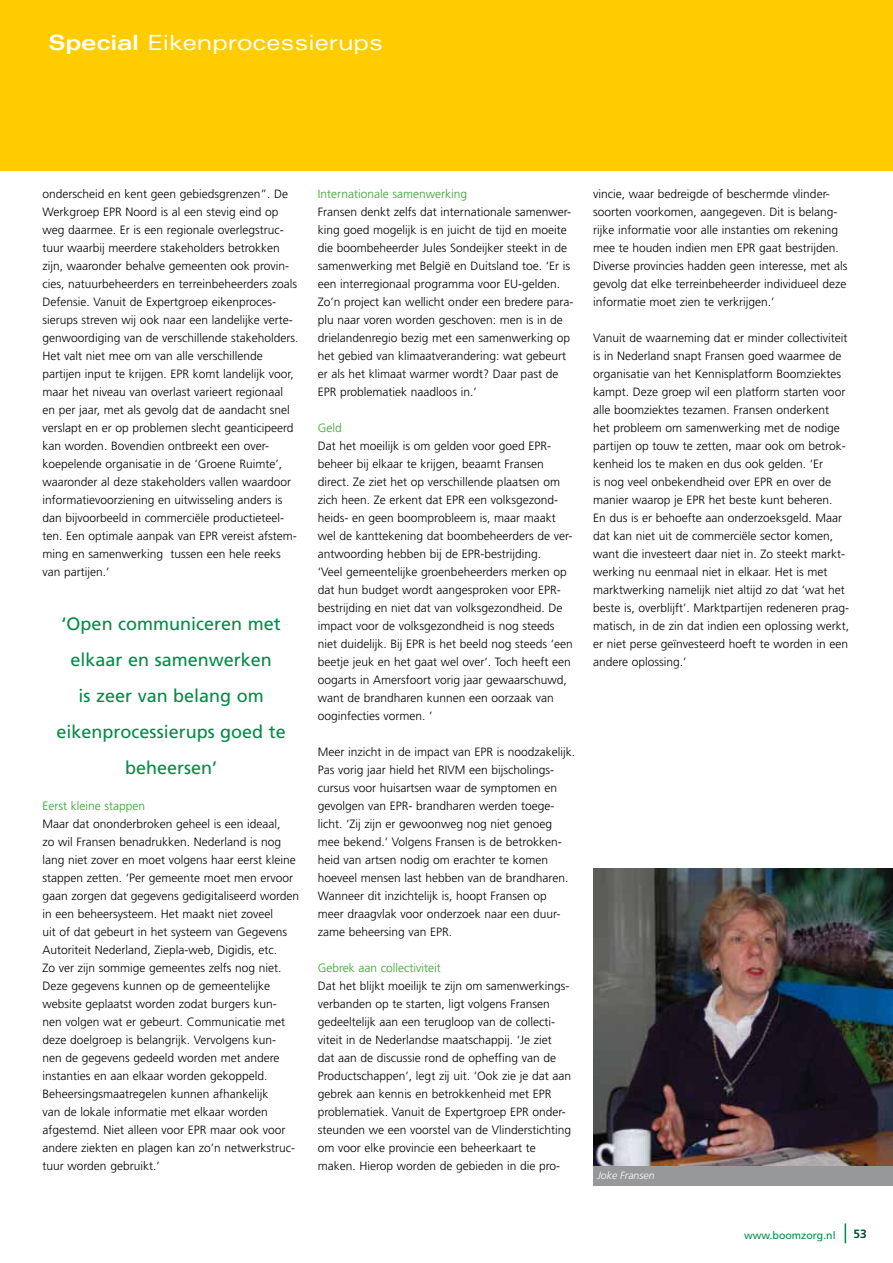
<style>
.page{position:relative;width:893px;height:1263px;background:#fff}
.page>*{position:absolute;margin:0;border:0;box-sizing:border-box;transform-origin:0 0}
.t1{font:expanded 21px "Univers";color:#fff}
.t2{font:18px/36px "Frutiger";color:#008b45;text-align:center}
.t3{font:300 12px/18px "Frutiger";color:#000}
.t4{font:300 12px "Frutiger";color:#35a32c}
.t5{font:700 12px "Frutiger";color:#00523c}
.t6{font:10.5px "Frutiger";color:#008b45}
.t7{font:italic 300 10.5px "Frutiger";color:#fff}
.s1{font-weight:700}
</style>
<div class="page">
<svg style="left:845px;top:1223px;width:1px;height:20px"></svg>
<div style="left:0;top:0;width:893px;height:170px;background:#fecc00"></div>
<img style="left:593px;top:869px;width:300px;height:297px">
<div style="left:593px;top:1166px;width:300px;height:20px;background:#97989a"></div>
<h1 class="t1" style="left:49px;top:30px;width:336px"><span class="s1">Special</span> Eikenprocessierups</h1>
<p class="t3" style="left:43px;top:185px;width:257px">onderscheid en kent geen gebiedsgrenzen”. De Werkgroep EPR Noord is al een stevig eind op weg daarmee. Er is een regionale overlegstruc&shy;tuur waarbij meerdere stakeholders betrokken zijn, waaronder behalve gemeenten ook provin&shy;cies, natuurbeheerders en terreinbeheerders zoals Defensie. Vanuit de Expertgroep eikenproces&shy;sierups streven wij ook naar een landelijke verte&shy;genwoordiging van de verschillende stakeholders.<br>Het valt niet mee om van alle verschillende partijen input te krijgen. EPR komt landelijk voor, maar het niveau van overlast varieert regionaal en per jaar, met als gevolg dat de aandacht snel verslapt en er op problemen slecht geanticipeerd kan worden. Bovendien ontbreekt een over&shy;koepelende organisatie in de ‘Groene Ruimte’, waaronder al deze stakeholders vallen waardoor informatievoorziening en uitwisseling anders is dan bijvoorbeeld in commerciële productieteel&shy;ten. Een optimale aanpak van EPR vereist afstem&shy;ming en samenwerking tussen een hele reeks van partijen.’</p>
<h2 class="t2" style="left:57px;top:606px;width:231px">‘Open communiceren met elkaar en samenwerken<br>is zeer van belang om eikenprocessierups goed te beheersen’</h2>
<p class="t4" style="left:43px;top:799px;width:104px">Eerst kleine stappen</p>
<p class="t3" style="left:43px;top:815px;width:258px">Maar dat ononderbroken geheel is een ideaal,<br>zo wil Fransen benadrukken. Nederland is nog lang niet zover en moet volgens haar eerst kleine stappen zetten. ‘Per gemeente moet men ervoor gaan zorgen dat gegevens gedigitaliseerd worden in een beheersysteem. Het maakt niet zoveel<br>uit of dat gebeurt in het systeem van Gegevens Autoriteit Nederland, Ziepla-web, Digidis, etc.<br>Zo ver zijn sommige gemeentes zelfs nog niet.<br>Deze gegevens kunnen op de gemeentelijke website geplaatst worden zodat burgers kun-<br>nen volgen wat er gebeurt. Communicatie met deze doelgroep is belangrijk. Vervolgens kun-<br>nen de gegevens gedeeld worden met andere instanties en aan elkaar worden gekoppeld.<br>Beheersingsmaatregelen kunnen afhankelijk<br>van de lokale informatie met elkaar worden afgestemd. Niet alleen voor EPR maar ook voor andere ziekten en plagen kan zo’n netwerkstruc&shy;tuur worden gebruikt.’</p>
<p class="t4" style="left:318px;top:187px;width:151px">Internationale samenwerking</p>
<p class="t3" style="left:318px;top:203px;width:257px">Fransen denkt zelfs dat internationale samenwer&shy;king goed mogelijk is en juicht de tijd en moeite die boombeheerder Jules Sondeijker steekt in de samenwerking met België en Duitsland toe. ‘Er is een interregionaal programma voor EU-gelden.<br>Zo’n project kan wellicht onder een bredere para&shy;plu naar voren worden geschoven: men is in de drielandenregio bezig met een samenwerking op het gebied van klimaatverandering: wat gebeurt er als het klimaat warmer wordt? Daar past de EPR problematiek naadloos in.’</p>
<p class="t4" style="left:318px;top:421px;width:25px">Geld</p>
<p class="t3" style="left:318px;top:437px;width:257px">Dat het moeilijk is om gelden voor goed EPR&shy;beheer bij elkaar te krijgen, beaamt Fransen direct. Ze ziet het op verschillende plaatsen om zich heen. Ze erkent dat EPR een volksgezond&shy;heids- en geen boomprobleem is, maar maakt wel de kanttekening dat boombeheerders de ver&shy;antwoording hebben bij de EPR-bestrijding.<br>‘Veel gemeentelijke groenbeheerders merken op dat hun budget wordt aangesproken voor EPR&shy;bestrijding en niet dat van volksgezondheid. De impact voor de volksgezondheid is nog steeds niet duidelijk. Bij EPR is het beeld nog steeds ‘een beetje jeuk en het gaat wel over’. Toch heeft een oogarts in Amersfoort vorig jaar gewaarschuwd, want de brandharen kunnen een oorzaak van ooginfecties vormen. ’</p>
<p class="t3" style="left:318px;top:743px;width:259px">Meer inzicht in de impact van EPR is noodzakelijk.<br>Pas vorig jaar hield het RIVM een bijscholings&shy;cursus voor huisartsen waar de symptomen en gevolgen van EPR- brandharen werden toege&shy;licht. ‘Zij zijn er gewoonweg nog niet genoeg mee bekend.’ Volgens Fransen is de betrokken&shy;heid van artsen nodig om erachter te komen hoeveel mensen last hebben van de brandharen.<br>Wanneer dit inzichtelijk is, hoopt Fransen op meer draagvlak voor onderzoek naar een duur&shy;zame beheersing van EPR.</p>
<p class="t4" style="left:318px;top:961px;width:125px">Gebrek aan collectiviteit</p>
<p class="t3" style="left:318px;top:977px;width:255px">Dat het blijkt moeilijk te zijn om samenwerkings&shy;verbanden op te starten, ligt volgens Fransen gedeeltelijk aan een terugloop van de collecti&shy;viteit in de Nederlandse maatschappij. ‘Je ziet dat aan de discussie rond de opheffing van de Productschappen’, legt zij uit. ‘Ook zie je dat aan gebrek aan kennis en betrokkenheid met EPR problematiek. Vanuit de Expertgroep EPR onder&shy;steunden we een voorstel van de Vlinderstichting om voor elke provincie een beheerkaart te maken. Hierop worden de gebieden in die pro-</p>
<p class="t3" style="left:593px;top:185px;width:256px">vincie, waar bedreigde of beschermde vlinder&shy;soorten voorkomen, aangegeven. Dit is belang&shy;rijke informatie voor alle instanties om rekening mee te houden indien men EPR gaat bestrijden.<br>Diverse provincies hadden geen interesse, met als gevolg dat elke terreinbeheerder individueel deze informatie moet zien te verkrijgen.’</p>
<p class="t3" style="left:593px;top:329px;width:258px">Vanuit de waarneming dat er minder collectiviteit is in Nederland snapt Fransen goed waarmee de organisatie van het Kennisplatform Boomziektes kampt. Deze groep wil een platform starten voor alle boomziektes tezamen. Fransen onderkent<br>het probleem om samenwerking met de nodige partijen op touw te zetten, maar ook om betrok&shy;kenheid los te maken en dus ook gelden. ‘Er<br>is nog veel onbekendheid over EPR en over de manier waarop je EPR het beste kunt beheren.<br>En dus is er behoefte aan onderzoeksgeld. Maar dat kan niet uit de commerciële sector komen, want die investeert daar niet in. Zo steekt markt&shy;werking nu eenmaal niet in elkaar. Het is met marktwerking namelijk niet altijd zo dat ‘wat het beste is, overblijft’. Marktpartijen redeneren prag&shy;matisch, in de zin dat indien een oplossing werkt, er niet perse geïnvesteerd hoeft te worden in een andere oplossing.’</p>
<p class="t7" style="left:597px;top:1169px;width:59px">Joke Fransen</p>
<p class="t6" style="left:744px;top:1229px;width:93px">www.boomzorg.nl</p>
<p class="t5" style="left:853px;top:1227px;width:15px">53</p>
</div>
